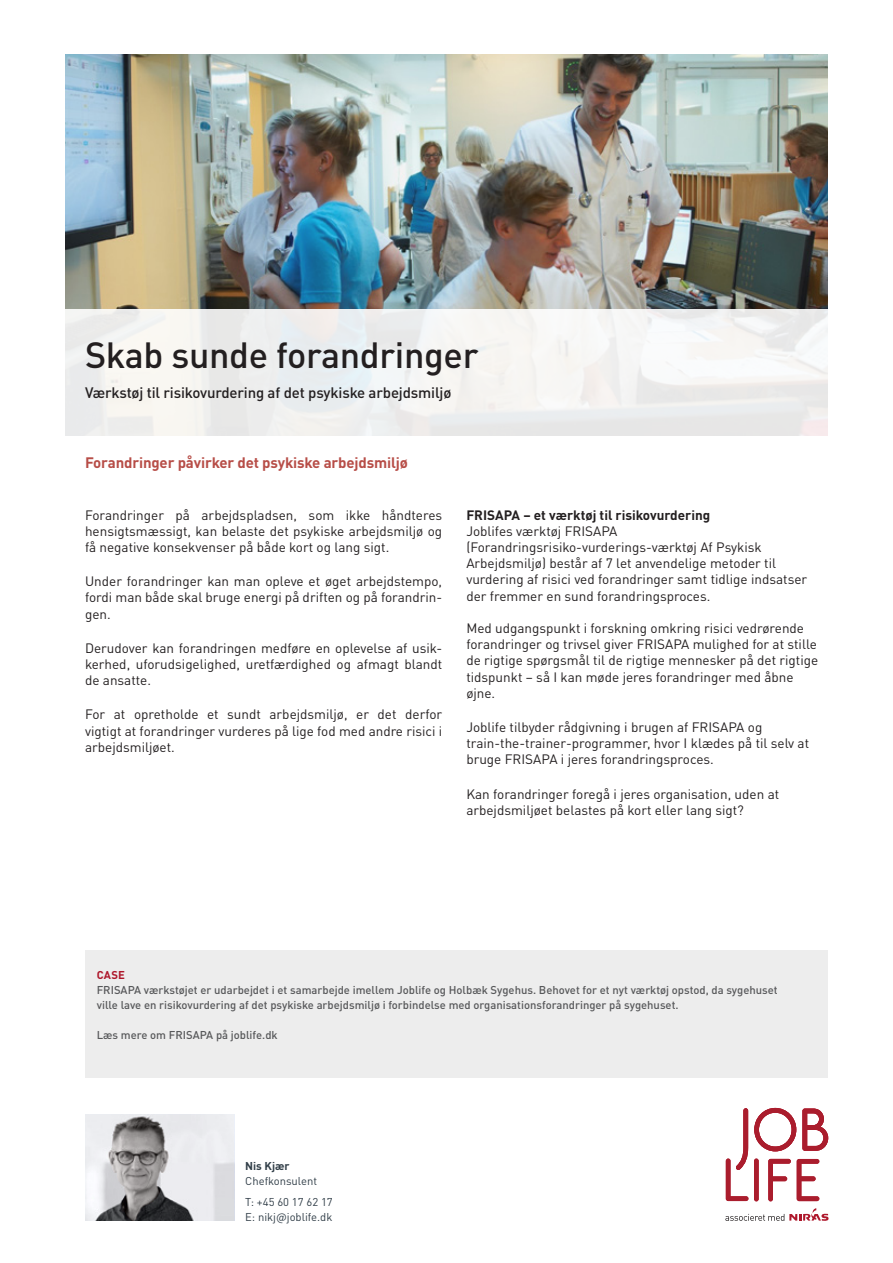
<style>
.page{position:relative;width:893px;height:1263px;background:#fff}
.page>*{position:absolute;margin:0;border:0;box-sizing:border-box;transform-origin:0 0}
.Overskrift_Appertize{font:500 36px "DINOT";letter-spacing:-.01em;color:#231f20}
.t1{font:500 15px "DINOT";letter-spacing:-.01em;color:#231f20}
.t2{font:700 15px "DINOT";letter-spacing:-.01em;color:#b74d47}
.Tekst_Appertizer_Job{font:13.5px/16.2px "DINOT";color:#231f20}
.t3{font:500 11.25px/15px "DINOT";color:#57585a}
.t4{font:11.25px "DINOT";color:#313e48}
.t5{font:700 11.25px "DINOT";color:#313e48}
.RØD_case_info_tekstb{font:700 11.25px "DINOT";color:#ae172b}
.s1{font-weight:700}
</style>
<div class="page">
<img style="left:66px;top:54px;width:762px;height:255px">
<div style="left:85px;top:950px;width:743px;height:127px;background:#ededed"></div>
<svg style="left:85px;top:1114px;width:149px;height:107px;background:#bfbfc1"></svg>
<svg style="left:726px;top:1108px;width:102px;height:93px"></svg>
<svg style="left:725px;top:1208px;width:103px;height:13px"></svg>
<div style="left:64px;top:309px;width:775px;height:128px;background:#f1f1f0"></div>
<p class="Overskrift_Appertize" style="left:85px;top:327px;width:395px">Skab sunde forandringer</p>
<p class="t1" style="left:85px;top:381px;width:368px">Værkstøj til risikovurdering af det psykiske arbejdsmiljø</p>
<p class="t2" style="left:85px;top:453px;width:324px">Forandringer påvirker det psykiske arbejdsmiljø</p>
<p class="Tekst_Appertizer_Job" style="left:85px;top:506px;width:359px;text-align:justify">Forandringer på arbejdspladsen, som ikke håndteres hensigtsmæssigt, kan belaste det psykiske arbejdsmiljø og få negative konsekvenser på både kort og lang sigt.</p>
<p class="Tekst_Appertizer_Job" style="left:85px;top:573px;width:359px;text-align:justify">Under forandringer kan man opleve et øget arbejdstempo, fordi man både skal bruge energi på driften og på forandrin&shy;gen.</p>
<p class="Tekst_Appertizer_Job" style="left:85px;top:639px;width:359px;text-align:justify">Derudover kan forandringen medføre en oplevelse af usik&shy;kerhed, uforudsigelighed, uretfærdighed og afmagt blandt de ansatte.</p>
<p class="Tekst_Appertizer_Job" style="left:85px;top:706px;width:359px;text-align:justify">For at opretholde et sundt arbejdsmiljø, er det derfor vigtigt at forandringer vurderes på lige fod med andre risici i arbejdsmiljøet.</p>
<p class="Tekst_Appertizer_Job" style="left:466px;top:506px;width:342px"><span class="s1">FRISAPA – et værktøj til risikovurdering<br></span>Joblifes værktøj FRISAPA (Forandringsrisiko-vurderings-værktøj Af Psykisk Arbejdsmiljø) består af 7 let anvendelige metoder til vurdering af risici ved forandringer samt tidlige indsatser der fremmer en sund forandringsproces.</p>
<p class="Tekst_Appertizer_Job" style="left:466px;top:620px;width:353px">Med udgangspunkt i forskning omkring risici vedrørende forandringer og trivsel giver FRISAPA mulighed for at stille de rigtige spørgsmål til de rigtige mennesker på det rigtige tidspunkt – så I kan møde jeres forandringer med åbne øjne.</p>
<p class="Tekst_Appertizer_Job" style="left:466px;top:719px;width:344px">Joblife tilbyder rådgivning i brugen af FRISAPA og train-the-trainer-programmer, hvor I klædes på til selv at bruge FRISAPA i jeres forandringsproces.</p>
<p class="Tekst_Appertizer_Job" style="left:466px;top:785px;width:314px">Kan forandringer foregå i jeres organisation, uden at arbejdsmiljøet belastes på kort eller lang sigt?</p>
<p class="RØD_case_info_tekstb" style="left:97px;top:967px;width:30px">CASE</p>
<p class="t3" style="left:97px;top:981px;width:682px">FRISAPA værkstøjet er udarbejdet i et samarbejde imellem Joblife og Holbæk Sygehus. Behovet for et nyt værktøj opstod, da sygehuset ville lave en risikovurdering af det psykiske arbejdsmiljø i forbindelse med organisationsforandringer på sygehuset.</p>
<p class="t3" style="left:97px;top:1026px;width:182px">Læs mere om FRISAPA på joblife.dk</p>
<p class="t5" style="left:245px;top:1158px;width:46px">Nis Kjær</p>
<p class="t4" style="left:245px;top:1173px;width:73px">Chefkonsulent</p>
<p class="t4" style="left:245px;top:1194px;width:89px">T: +45 60 17 62 17</p>
<p class="t4" style="left:245px;top:1209px;width:89px">E: nikj@joblife.dk</p>
</div>
